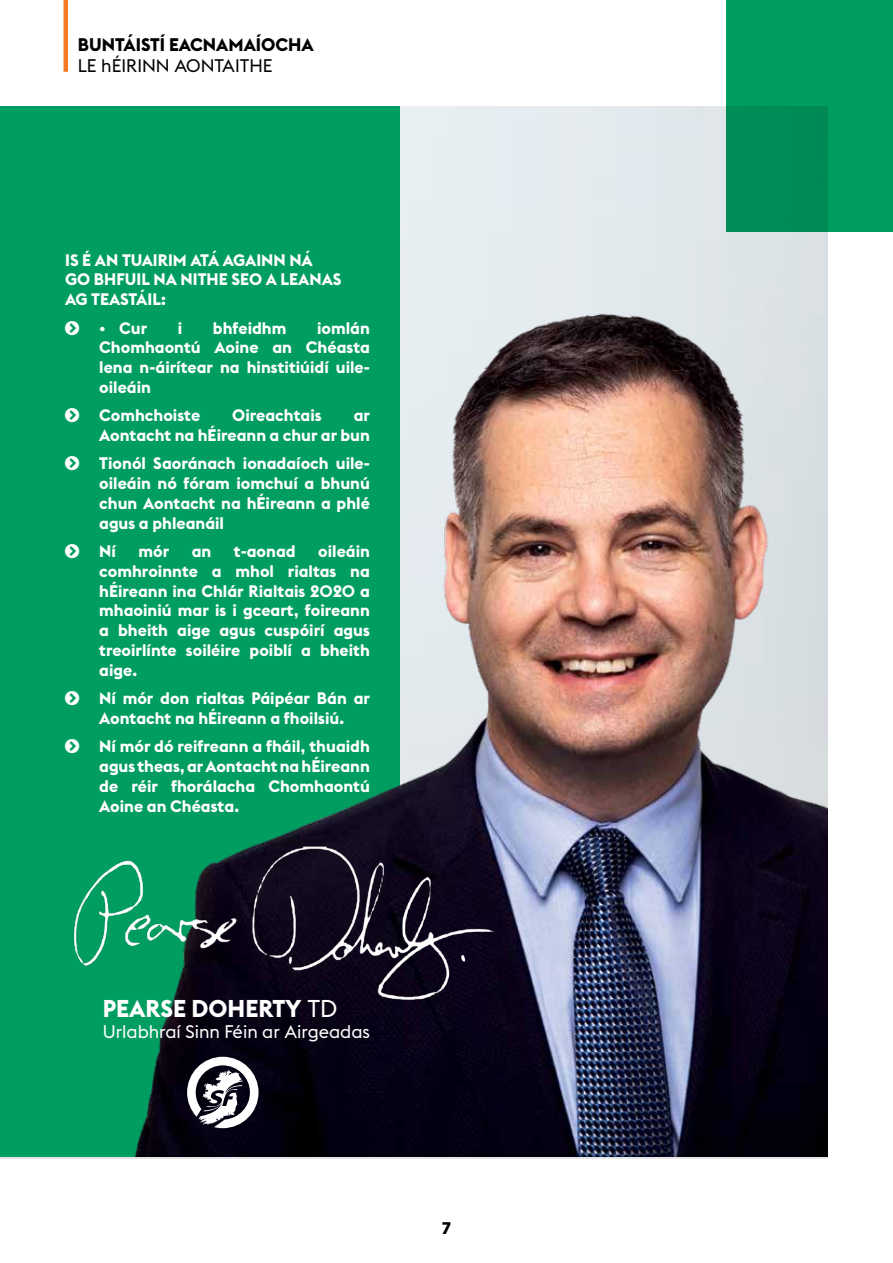
<style>
.page{position:relative;width:893px;height:1263px;background:#fff}
.page>*{position:absolute;margin:0;border:0;box-sizing:border-box;transform-origin:0 0}
.t1{font:700 24px "Euclid Flex";color:#fff}
.t2{font:18px "Euclid Flex";color:#fff}
.t3{font:700 18px "Euclid Flex";color:#000}
.t4{font:18px "Euclid Flex";color:#000}
.t5{font:18px "Archive";color:#000}
.t6{font:700 16.5px/19.8px "Euclid Flex";color:#fff;text-align:justify}
.s1{font-weight:400}
</style>
<div class="page">
<hr style="left:64px;top:0;width:4px;height:72px;background:#f47925">
<div style="left:0;top:106px;width:828px;height:1053px;background:#e5ebef"></div>
<div style="left:0;top:106px;width:400px;height:1051px;background:#009d60"></div>
<img style="left:134px;top:290px;width:694px;height:867px">
<img style="left:73px;top:831px;width:428px;height:190px">
<svg style="left:187px;top:1057px;width:72px;height:71px;background:#7d7c84"></svg>
<div style="left:727px;top:0;width:166px;height:232px;background:linear-gradient(to right,#009059,#009e60)"></div>
<p class="t3" style="left:78px;top:34px;width:237px">BUNTÁISTÍ EACNAMAÍOCHA</p>
<p class="t4" style="left:78px;top:56px;width:196px">LE hÉIRINN AONTAITHE</p>
<p class="t6" style="left:65px;top:250px;width:278px;text-align:left">IS É AN TUAIRIM ATÁ AGAINN NÁ<br>GO BHFUIL NA NITHE SEO A LEANAS<br>AG TEASTÁIL:</p>
<p class="t6" style="left:99px;top:318px;width:49px">• Cur</p>
<p class="t6" style="left:178px;top:318px;width:6px">i</p>
<p class="t6" style="left:213px;top:318px;width:75px">bhfeidhm</p>
<p class="t6" style="left:99px;top:318px;width:272px;text-indent:218px">iomlán Chomhaontú Aoine an Chéasta lena n-áirítear na hinstitiúidí uile&shy;oileáin</p>
<p class="t6" style="left:99px;top:406px;width:103px">Comhchoiste</p>
<p class="t6" style="left:232px;top:406px;width:91px">Oireachtais</p>
<p class="t6" style="left:99px;top:406px;width:272px;text-align:right">ar<br>Aontacht na hÉireann a chur ar bun</p>
<p class="t6" style="left:99px;top:454px;width:272px">Tionól Saoránach ionadaíoch uile&shy;oileáin nó fóram iomchuí a bhunú chun Aontacht na hÉireann a phlé agus a phleanáil</p>
<p class="t6" style="left:99px;top:541px;width:18px">Ní</p>
<p class="t6" style="left:138px;top:541px;width:32px">mór</p>
<p class="t6" style="left:192px;top:541px;width:21px">an</p>
<p class="t6" style="left:234px;top:541px;width:63px">t-aonad</p>
<p class="t6" style="left:99px;top:541px;width:272px;text-indent:219px">oileáin comhroinnte a mhol rialtas na hÉireann ina Chlár Rialtais 2020 a mhaoiniú mar is i gceart, foireann a bheith aige agus cuspóirí agus treoirlínte soiléire poiblí a bheith aige.</p>
<p class="t6" style="left:99px;top:688px;width:272px">Ní mór don rialtas Páipéar Bán ar<br>Aontacht na hÉireann a fhoilsiú.</p>
<p class="t6" style="left:99px;top:737px;width:272px">Ní mór dó reifreann a fháil, thuaidh agus theas, ar Aontacht na hÉireann de réir fhorálacha Chomhaontú Aoine an Chéasta.</p>
<h1 class="t1" style="left:103px;top:994px;width:236px">PEARSE DOHERTY <span class="s1">TD</span></h1>
<p class="t2" style="left:103px;top:1021px;width:269px">Urlabhraí Sinn Féin ar Airgeadas</p>
<p class="t5" style="left:442px;top:1217px;width:11px">7</p>
</div>
